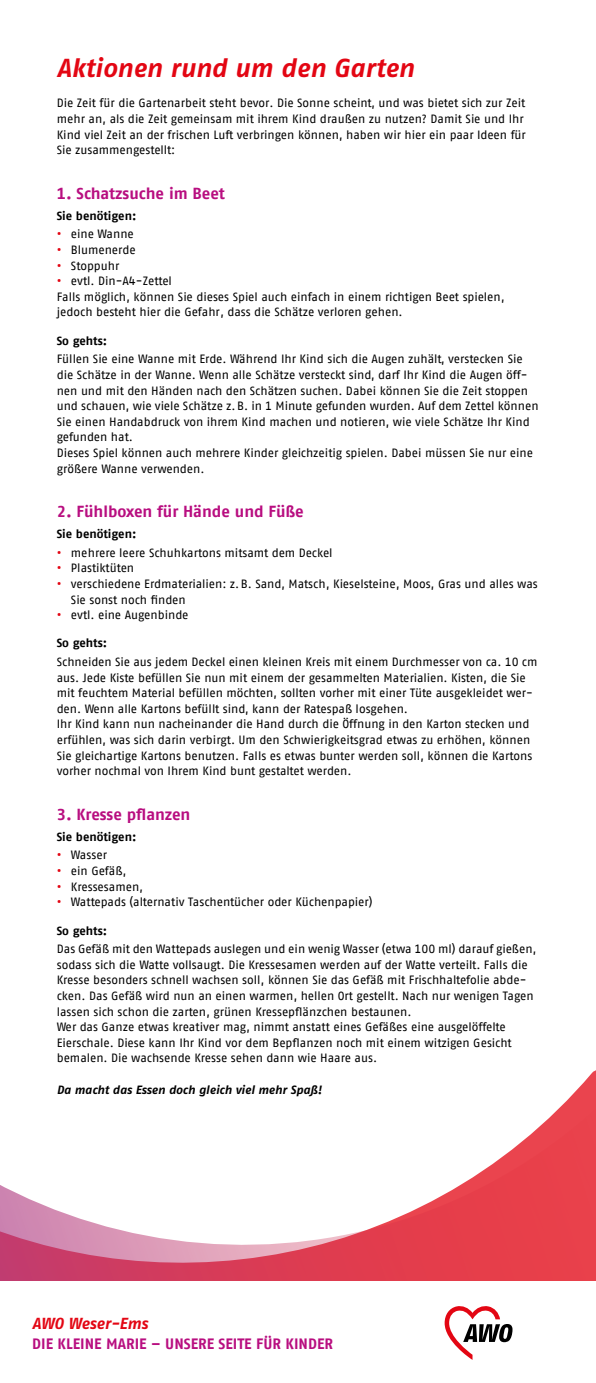
<style>
.page{position:relative;width:596px;height:1383px;background:#fff}
.page>*{position:absolute;margin:0;border:0;box-sizing:border-box;transform-origin:0 0}
.t1{font:italic 700 26px "Fago Pro";color:#e30613}
.t2{font:700 16px "AWO Fago Office";color:#b80e80}
.t3{font:italic 700 16px "Fago Pro";letter-spacing:-.005em;color:#e30613}
.t4{font:700 15px "AWO Fago Office";color:#b80e80}
.t5{font:12px/15.6px "AWO Fago Office";color:#000}
.t6{font:700 12px "AWO Fago Office";color:#000}
.t7{font:italic 700 12px "Fago Pro";color:#000}
.s1{font-weight:700;color:#e30613}
</style>
<div class="page">
<svg style="left:560px;top:1070px;width:35px;height:37px"></svg>
<svg style="left:0;top:1107px;width:595px;height:173px"></svg>
<svg style="left:444px;top:1306px;width:68px;height:53px"></svg>
<h1 class="t1" style="left:57px;top:53px;width:358px">Aktionen rund um den Garten</h1>
<p class="t5" style="left:57px;top:95px;width:470px">Die Zeit für die Gartenarbeit steht bevor. Die Sonne scheint, und was bietet sich zur Zeit mehr an, als die Zeit gemeinsam mit ihrem Kind draußen zu nutzen? Damit Sie und Ihr Kind viel Zeit an der frischen Luft verbringen können, haben wir hier ein paar Ideen für Sie zusammengestellt:</p>
<h2 class="t2" style="left:57px;top:184px;width:170px">1. Schatzsuche im Beet</h2>
<p class="t6" style="left:57px;top:208px;width:81px">Sie benötigen:</p>
<p class="t5" style="left:57px;top:226px;width:79px"><span class="s1">•</span> eine Wanne</p>
<p class="t5" style="left:57px;top:242px;width:80px"><span class="s1">•</span> Blumenerde</p>
<p class="t5" style="left:57px;top:257px;width:64px"><span class="s1">•</span> Stoppuhr</p>
<p class="t5" style="left:57px;top:273px;width:449px"><span class="s1">•</span> evtl. Din-A4-Zettel<br>Falls möglich, können Sie dieses Spiel auch einfach in einem richtigen Beet spielen, jedoch besteht hier die Gefahr, dass die Schätze verloren gehen.</p>
<p class="t6" style="left:57px;top:333px;width:52px">So gehts:</p>
<p class="t5" style="left:57px;top:351px;width:483px">Füllen Sie eine Wanne mit Erde. Während Ihr Kind sich die Augen zuhält, verstecken Sie die Schätze in der Wanne. Wenn alle Schätze versteckt sind, darf Ihr Kind die Augen öff&shy;nen und mit den Händen nach den Schätzen suchen. Dabei können Sie die Zeit stoppen und schauen, wie viele Schätze z.B. in 1 Minute gefunden wurden. Auf dem Zettel können Sie einen Handabdruck von ihrem Kind machen und notieren, wie viele Schätze Ihr Kind gefunden hat.<br>Dieses Spiel können auch mehrere Kinder gleichzeitig spielen. Dabei müssen Sie nur eine größere Wanne verwenden.</p>
<h2 class="t2" style="left:57px;top:502px;width:248px">2. Fühlboxen für Hände und Füße</h2>
<p class="t6" style="left:57px;top:527px;width:81px">Sie benötigen:</p>
<p class="t5" style="left:57px;top:544px;width:277px"><span class="s1">•</span> mehrere leere Schuhkartons mitsamt dem Deckel</p>
<p class="t5" style="left:57px;top:560px;width:79px"><span class="s1">•</span> Plastiktüten</p>
<p class="t5" style="left:71px;top:575px;width:468px;text-indent:-14px"><span class="s1">•</span> verschiedene Erdmaterialien: z.B. Sand, Matsch, Kieselsteine, Moos, Gras und alles was<br>Sie sonst noch finden</p>
<p class="t5" style="left:57px;top:607px;width:133px"><span class="s1">•</span> evtl. eine Augenbinde</p>
<p class="t6" style="left:57px;top:636px;width:52px">So gehts:</p>
<p class="t5" style="left:57px;top:653px;width:482px">Schneiden Sie aus jedem Deckel einen kleinen Kreis mit einem Durchmesser von ca. 10 cm aus. Jede Kiste befüllen Sie nun mit einem der gesammelten Materialien. Kisten, die Sie mit feuchtem Material befüllen möchten, sollten vorher mit einer Tüte ausgekleidet wer&shy;den. Wenn alle Kartons befüllt sind, kann der Ratespaß losgehen.<br>Ihr Kind kann nun nacheinander die Hand durch die Öffnung in den Karton stecken und erfühlen, was sich darin verbirgt. Um den Schwierigkeitsgrad etwas zu erhöhen, können Sie gleichartige Kartons benutzen. Falls es etwas bunter werden soll, können die Kartons vorher nochmal von Ihrem Kind bunt gestaltet werden.</p>
<h2 class="t2" style="left:57px;top:804px;width:135px">3. Kresse pflanzen</h2>
<p class="t6" style="left:57px;top:829px;width:81px">Sie benötigen:</p>
<p class="t5" style="left:57px;top:847px;width:52px"><span class="s1">•</span> Wasser</p>
<p class="t5" style="left:57px;top:862px;width:71px"><span class="s1">•</span> ein Gefäß,</p>
<p class="t5" style="left:57px;top:878px;width:88px"><span class="s1">•</span> Kressesamen,</p>
<p class="t5" style="left:57px;top:894px;width:317px"><span class="s1">•</span> Wattepads (alternativ Taschentücher oder Küchenpapier)</p>
<p class="t6" style="left:57px;top:923px;width:52px">So gehts:</p>
<p class="t5" style="left:57px;top:940px;width:481px">Das Gefäß mit den Wattepads auslegen und ein wenig Wasser (etwa 100 ml) darauf gießen, sodass sich die Watte vollsaugt. Die Kressesamen werden auf der Watte verteilt. Falls die Kresse besonders schnell wachsen soll, können Sie das Gefäß mit Frischhaltefolie abde&shy;cken. Das Gefäß wird nun an einen warmen, hellen Ort gestellt. Nach nur wenigen Tagen lassen sich schon die zarten, grünen Kressepflänzchen bestaunen.<br>Wer das Ganze etwas kreativer mag, nimmt anstatt eines Gefäßes eine ausgelöffelte Eierschale. Diese kann Ihr Kind vor dem Bepflanzen noch mit einem witzigen Gesicht bemalen. Die wachsende Kresse sehen dann wie Haare aus.</p>
<p class="t7" style="left:57px;top:1081px;width:266px">Da macht das Essen doch gleich viel mehr Spaß!</p>
<h2 class="t3" style="left:32px;top:1313px;width:117px">AWO Weser-Ems</h2>
<p class="t4" style="left:32px;top:1334px;width:302px">DIE KLEINE MARIE – UNSERE SEITE FÜR KINDER</p>
</div>
